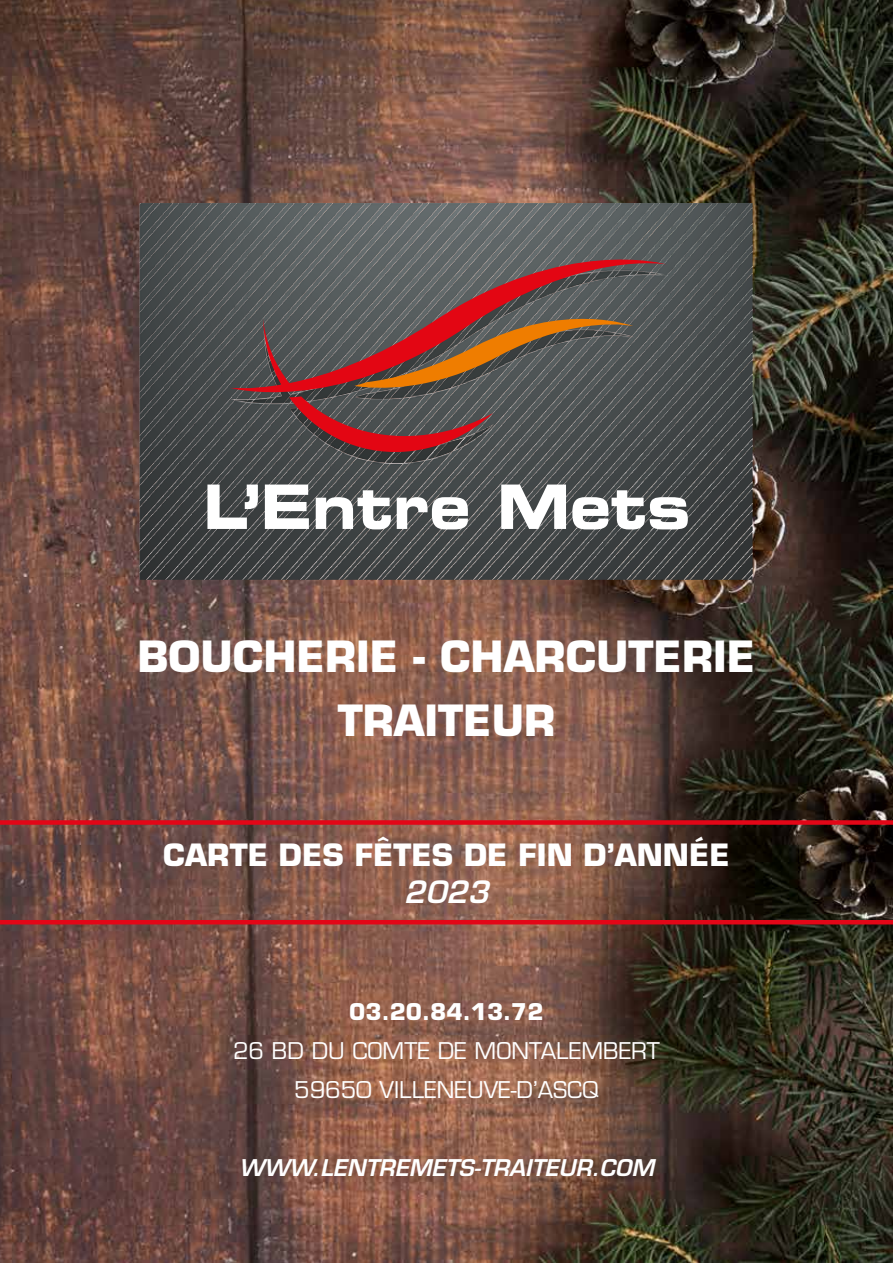
<style>
.page{position:relative;width:893px;height:1263px;background:#fff}
.page>*{position:absolute;margin:0;border:0;box-sizing:border-box;transform-origin:0 0}
.t1{font:700 42px/64.5px "Eurostile LT Std";color:#fff;text-align:center}
.t2{font:700 30px "Eurostile LT Std";color:#fff}
.t3{font:italic 600 30px "Eurostile LT Std";color:#fff}
.t4{font:22.5px/39px "Eurostile LT Std";color:#fff;text-align:center}
.t5{font:italic 600 22.5px "Eurostile LT Std";color:#fff}
.t6{font:700 22.5px "Eurostile LT Std";color:#fff}
</style>
<div class="page">
<img style="left:0;top:0;width:893px;height:1263px">
<img style="left:139px;top:203px;width:614px;height:377px">
<img style="left:294px;top:455px;width:181px;height:8px">
<svg style="left:207px;top:484px;width:51px;height:45px"></svg>
<svg style="left:265px;top:484px;width:44px;height:45px"></svg>
<svg style="left:316px;top:490px;width:75px;height:39px"></svg>
<svg style="left:397px;top:497px;width:71px;height:32px"></svg>
<svg style="left:501px;top:484px;width:65px;height:45px"></svg>
<svg style="left:572px;top:490px;width:116px;height:39px"></svg>
<svg style="left:230px;top:235px;width:436px;height:181px;background:#635a5c"></svg>
<svg style="left:289px;top:300px;width:344px;height:155px;background:#6f504a"></svg>
<svg style="left:0;top:820px;width:893px;height:104px;background:#704239"></svg>
<h1 class="t1" style="left:138px;top:624px;width:619px">BOUCHERIE - CHARCUTERIE<br>TRAITEUR</h1>
<h2 class="t2" style="left:163px;top:836px;width:568px">CARTE DES FÊTES DE FIN D’ANNÉE</h2>
<h2 class="t3" style="left:404px;top:873px;width:86px">2023</h2>
<p class="t6" style="left:349px;top:998px;width:196px">03.20.84.13.72</p>
<p class="t4" style="left:233px;top:1032px;width:428px">26 BD DU COMTE DE MONTALEMBERT<br>59650 VILLENEUVE-D’ASCQ</p>
<p class="t5" style="left:239px;top:1154px;width:416px">WWW.LENTREMETS-TRAITEUR.COM</p>
</div>
